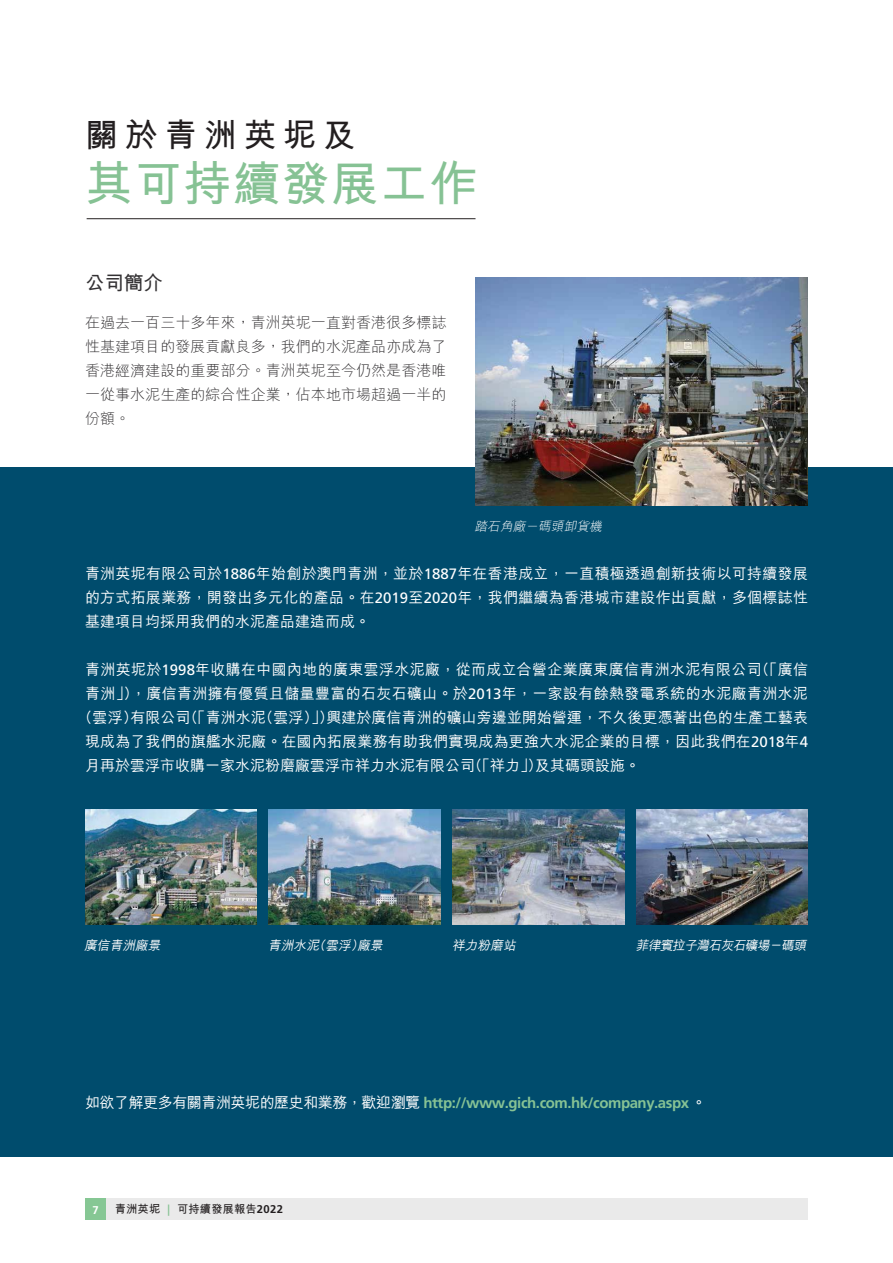
<style>
.page{position:relative;width:893px;height:1263px;background:#fff}
.page>*{position:absolute;margin:0;border:0;box-sizing:border-box;transform-origin:0 0}
.t1{font:48px "M Hei HK Bold E Ten B5 H";letter-spacing:.025em;color:#86c294}
.t2{font:33px "M Hei HK Bold E Ten B5 H";letter-spacing:.2em;color:#231f20}
.t3{font:19.5px "M Hei HK Bold E Ten B5 H";color:#333133}
.t4{font:15px/24px "M Hei HK Medium E Ten B5 H";letter-spacing:.01em;color:#fff;text-align:justify}
.t5{font:15px/24px "M Hei HK Light E Ten B5 H";letter-spacing:.005em;color:#333133;text-align:justify}
.t6{font:700 15px "Frutiger LT Std";letter-spacing:-.03em;color:#86c294}
.t7{font:italic 12.75px "M Hei HK Medium E Ten B5 H";color:#fff}
.t8{font:italic 12.75px "M Hei HK Light E Ten B5 H";color:#fff}
.t9{font:11.25px "M Hei HK Bold E Ten B5 H";letter-spacing:.015em;color:#231f20}
.t10{font:700 11.25px "Frutiger LT Std";color:#fff}
.s1{font-family:"Frutiger LT Std"}
.s2{font-family:"M Hei HK Medium E Ten B5 H";font-weight:400;color:#fff}
.s3{font-family:"Frutiger LT Std";font-weight:700;color:#86c294}
.s4{font-family:"Frutiger LT Std";font-weight:700}
</style>
<div class="page">
<div style="left:0;top:467px;width:892px;height:689px;background:#004c6d"></div>
<hr style="left:87px;top:218px;width:388px;height:1px;background:#231f20">
<img style="left:269px;top:810px;width:171px;height:115px">
<img style="left:453px;top:810px;width:171px;height:115px">
<img style="left:85px;top:810px;width:171px;height:115px">
<img style="left:636px;top:810px;width:172px;height:115px">
<img style="left:475px;top:278px;width:332px;height:228px">
<div style="left:85px;top:1199px;width:21px;height:21px;background:#86c794"></div>
<div style="left:106px;top:1199px;width:702px;height:21px;background:#eaeaea"></div>
<h2 class="t2" style="left:85px;top:123px;width:272px">關於青洲英坭及</h2>
<h1 class="t1" style="left:85px;top:165px;width:394px">其可持續發展工作</h1>
<h3 class="t3" style="left:85px;top:276px;width:79px">公司簡介</h3>
<p class="t5" style="left:85px;top:312px;width:363px">在過去一百三十多年來，青洲英坭一直對香港很多標誌性基建項目的發展貢獻良多，我們的水泥產品亦成為了香港經濟建設的重要部分。青洲英坭至今仍然是香港唯一從事水泥生產的綜合性企業，佔本地市場超過一半的份額。</p>
<p class="t8" style="left:474px;top:522px;width:131px">踏石角廠－碼頭卸貨機</p>
<p class="t4" style="left:85px;top:563px;width:724px">青洲英坭有限公司於<span class="s1">1886</span>年始創於澳門青洲，並於<span class="s1">1887</span>年在香港成立，一直積極透過創新技術以可持續發展的方式拓展業務，開發出多元化的產品。在<span class="s1">2019</span>至<span class="s1">2020</span>年，我們繼續為香港城市建設作出貢獻，多個標誌性基建項目均採用我們的水泥產品建造而成。</p>
<p class="t4" style="left:85px;top:659px;width:724px">青洲英坭於<span class="s1">1998</span>年收購在中國內地的廣東雲浮水泥廠，從而成立合營企業廣東廣信青洲水泥有限公司（「廣信</p>
<p class="t4" style="left:85px;top:683px;width:724px">青洲」），廣信青洲擁有優質且儲量豐富的石灰石礦山。於<span class="s1">2013</span>年，一家設有餘熱發電系統的水泥廠青洲水泥</p>
<p class="t4" style="left:78px;top:707px;width:732px">（雲浮）有限公司（「青洲水泥（雲浮）」）興建於廣信青洲的礦山旁邊並開始營運，不久後更憑著出色的生產工藝表</p>
<p class="t4" style="left:85px;top:731px;width:724px">現成為了我們的旗艦水泥廠。在國內拓展業務有助我們實現成為更強大水泥企業的目標，因此我們在<span class="s1">2018</span>年<span class="s1">4</span></p>
<p class="t4" style="left:85px;top:755px;width:556px">月再於雲浮市收購一家水泥粉磨廠雲浮市祥力水泥有限公司（「祥力」）及其碼頭設施。</p>
<p class="t7" style="left:84px;top:940px;width:80px">廣信青洲廠景</p>
<p class="t7" style="left:268px;top:940px;width:118px">青洲水泥（雲浮）廠景</p>
<p class="t7" style="left:452px;top:940px;width:67px">祥力粉磨站</p>
<p class="t7" style="left:636px;top:940px;width:174px">菲律賓拉子灣石灰石礦場－碼頭</p>
<p class="t6" style="left:85px;top:1094px;width:623px"><span class="s2">如欲了解更多有關青洲英坭的歷史和業務，歡迎瀏覽</span> http://www.gich.com.hk/company.aspx <span class="s2">。</span></p>
<p class="t10" style="left:93px;top:1203px;width:8px">7</p>
<p class="t9" style="left:115px;top:1205px;width:170px">青洲英坭 <span class="s3">|</span> 可持續發展報告<span class="s4">2022</span></p>
</div>
